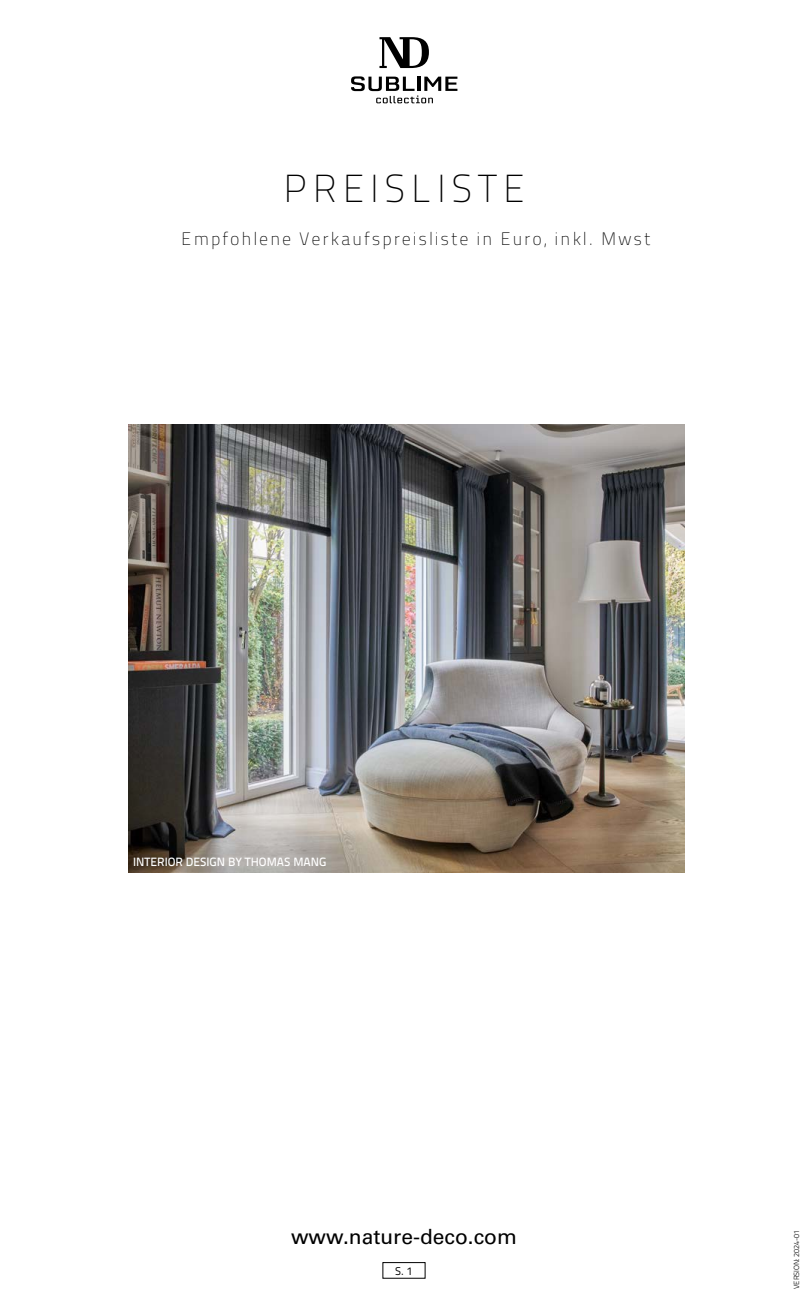
<style>
.page{position:relative;width:808px;height:1297px;background:#fff}
.page>*{position:absolute;margin:0;border:0;box-sizing:border-box;transform-origin:0 0}
.t1{font:39px "Titillium Maps 29 L 1 wt";letter-spacing:.14em;color:#000}
.t2{font:21px "Univers LT Std";color:#000}
.t3{font:18px "Titillium Maps 29 L 1 wt";letter-spacing:.1em;color:#000}
.t4{font:12px "Titillium Text 14 L 600 wt";color:#fff}
.t5{font:11.25px "Titillium Text 14 L 400 wt";color:#000}
.t6{font:7.5px "Titillium Text 14 L 250 wt";color:#000}
</style>
<div class="page">
<img style="left:129px;top:424px;width:555px;height:449px">
<svg style="left:379px;top:37px;width:50px;height:31px"></svg>
<svg style="left:351px;top:76px;width:106px;height:27px"></svg>
<div style="left:383px;top:1262px;width:42px;height:16px;border:1px solid #000"></div>
<h1 class="t1" style="left:283px;top:161px;width:243px">PREISLISTE</h1>
<p class="t3" style="left:181px;top:225px;width:471px">Empfohlene Verkaufspreisliste in Euro, inkl. Mwst</p>
<p class="t4" style="left:133px;top:855px;width:195px">INTERIOR DESIGN BY THOMAS MANG</p>
<p class="t2" style="left:291px;top:1224px;width:227px">www.nature-deco.com</p>
<p class="t5" style="left:395px;top:1264px;width:19px">S. 1</p>
<p class="t6" style="left:792px;top:1289px;width:61px;rotate:-90deg">VERSION: 2024-01</p>
</div>
